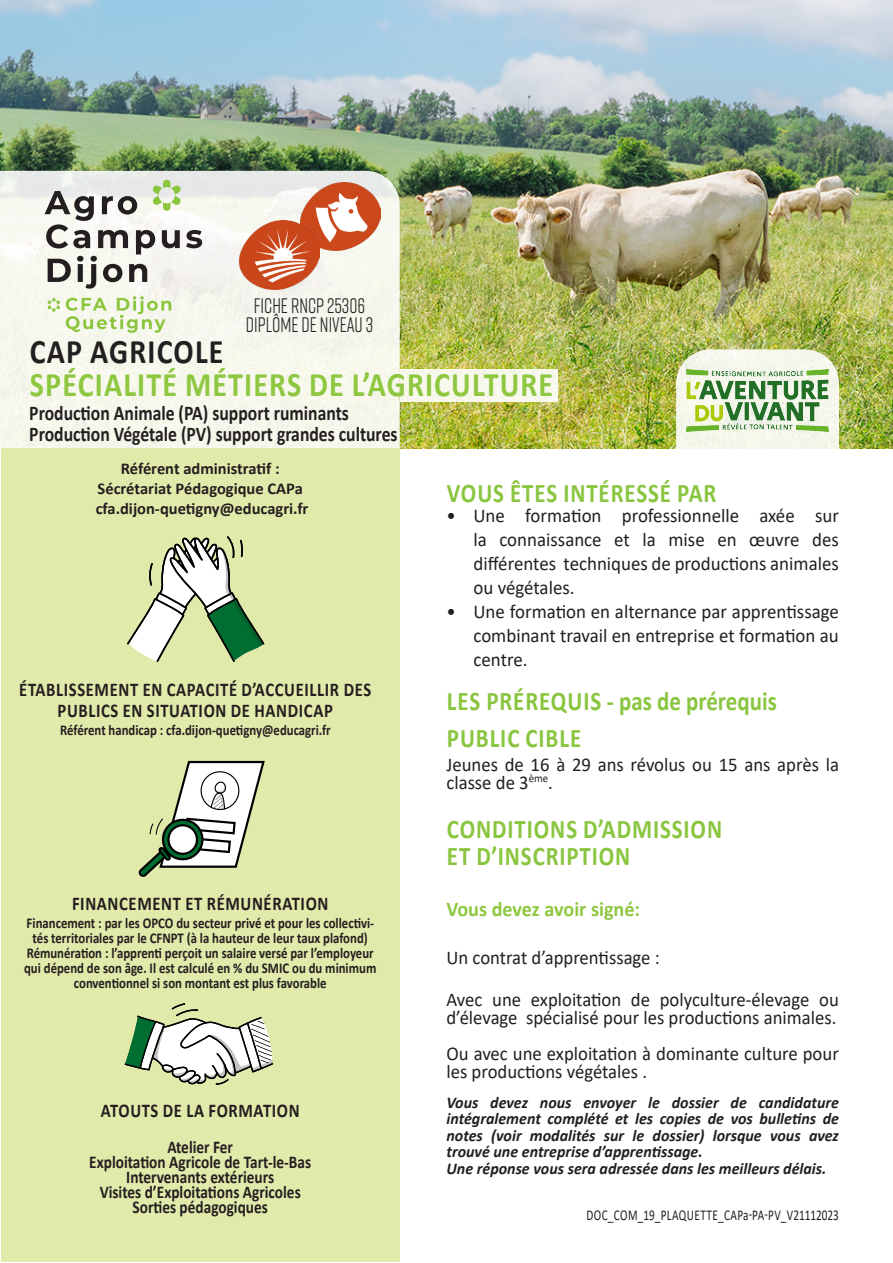
<style>
.page{position:relative;width:893px;height:1263px;background:#fff}
.page>*{position:absolute;margin:0;border:0;box-sizing:border-box;transform-origin:0 0}
.t1{font:700 34.5px "Calibri";letter-spacing:.04em;color:#8ec740;scale:.87 1}
.t2{font:700 34.5px "Calibri";letter-spacing:.04em;color:#231f20;scale:.87 1}
.t3{font:700 27px "Calibri";letter-spacing:.04em;color:#8ac53f;scale:.85 1}
.t4{font:700 27px "Calibri";color:#8ac53f;scale:.85 1}
.t5{font:700 21px "Calibri";color:#231f20;scale:.84 1}
.t6{font:21px "Rift";color:#231f20;scale:.88 1}
.t7{font:700 21px "Calibri";color:#8ec740;scale:.96 1}
.t8{font:19.5px/18px "Calibri";color:#231f20;scale:.96 1}
.t9{font:19.5px/24px "Calibri";color:#231f20;text-align:justify}
.t10{font:700 19.5px/21px "Calibri";letter-spacing:.04em;color:#231f20;text-align:center;scale:.85 1}
.t11{font:700 18px "Calibri";color:#231f20;scale:.85 1}
.t12{font:italic 700 16.5px/16.5px "Calibri";color:#231f20;text-align:justify}
.t13{font:700 16.5px "Calibri";color:#231f20}
.t14{font:700 15px/15px "Calibri";color:#231f20;text-align:center;scale:.85 1}
.t15{font:15px "Calibri";letter-spacing:.03em;color:#231f20;scale:.75 1}
</style>
<div class="page">
<img style="left:1px;top:0;width:892px;height:449px">
<svg style="left:0;top:171px;width:400px;height:278px;fill:#f6f7ec"></svg>
<div style="left:1px;top:449px;width:399px;height:813px;background:#e1eaaa"></div>
<svg style="left:66px;top:296px;width:105px;height:37px"></svg>
<svg style="left:47px;top:298px;width:13px;height:14px"></svg>
<svg style="left:45px;top:180px;width:157px;height:109px"></svg>
<img style="left:301px;top:183px;width:80px;height:68px">
<svg style="left:676px;top:349px;width:163px;height:142px"></svg>
<img style="left:239px;top:221px;width:80px;height:68px">
<img style="left:686px;top:370px;width:143px;height:62px">
<div style="left:400px;top:369px;width:157px;height:33px;background:#f8f8eb"></div>
<svg style="left:138px;top:760px;width:127px;height:117px"></svg>
<svg style="left:127px;top:536px;width:137px;height:126px"></svg>
<svg style="left:125px;top:1003px;width:148px;height:82px"></svg>
<p class="t6" style="left:254px;top:291px;width:128px">FICHE RNCP 25306</p>
<p class="t6" style="left:246px;top:310px;width:146px">DIPLÔME DE NIVEAU 3</p>
<p class="t2" style="left:30px;top:327px;width:224px">CAP AGRICOLE</p>
<p class="t1" style="left:30px;top:360px;width:603px">SPÉCIALITÉ MÉTIERS DE L’AGRICULTURE</p>
<p class="t5" style="left:29px;top:398px;width:382px">Production Animale (PA) support ruminants</p>
<p class="t5" style="left:29px;top:419px;width:440px">Production Végétale (PV) support grandes cultures</p>
<p class="t13" style="left:121px;top:457px;width:160px">Référent administratif :</p>
<p class="t13" style="left:98px;top:477px;width:207px">Sécrétariat Pédagogique CAPa</p>
<p class="t13" style="left:96px;top:497px;width:214px">cfa.dijon-quetigny@educagri.fr</p>
<p class="t10" style="left:19px;top:679px;width:416px">ÉTABLISSEMENT EN CAPACITÉ D’ACCUEILLIR DES<br>PUBLICS EN SITUATION DE HANDICAP</p>
<p class="t14" style="left:60px;top:722px;width:320px">Référent handicap : cfa.dijon-quetigny@educagri.fr</p>
<p class="t10" style="left:72px;top:892px;width:303px">FINANCEMENT ET RÉMUNÉRATION</p>
<p class="t14" style="left:27px;top:915px;width:411px">Financement : par les OPCO du secteur privé et pour les collectivi&shy;tés territoriales par le CFNPT (à la hauteur de leur taux plafond)</p>
<p class="t14" style="left:24px;top:945px;width:416px">Rémunération : l’apprenti perçoit un salaire versé par l’employeur qui dépend de son âge. Il est calculé en % du SMIC ou du minimum conventionnel si son montant est plus favorable</p>
<p class="t10" style="left:101px;top:1100px;width:236px">ATOUTS DE LA FORMATION</p>
<p class="t11" style="left:167px;top:1134px;width:79px">Atelier Fer</p>
<p class="t11" style="left:89px;top:1149px;width:263px">Exploitation Agricole de Tart-le-Bas</p>
<p class="t11" style="left:126px;top:1164px;width:175px">Intervenants extérieurs</p>
<p class="t11" style="left:100px;top:1179px;width:238px">Visites d’Exploitations Agricoles</p>
<p class="t11" style="left:133px;top:1194px;width:161px">Sorties pédagogiques</p>
<p class="t3" style="left:447px;top:474px;width:319px">VOUS ÊTES INTÉRESSÉ PAR</p>
<p class="t9" style="left:473px;top:503px;width:367px;text-indent:-27px">• Une formation professionnelle axée sur la connaissance et la mise en œuvre des différentes techniques de productions animales ou végétales.</p>
<p class="t9" style="left:473px;top:599px;width:367px;text-indent:-27px">• Une formation en alternance par apprentissage combinant travail en entreprise et formation au centre.</p>
<p class="t4" style="left:447px;top:681px;width:390px">LES PRÉREQUIS - pas de prérequis</p>
<p class="t3" style="left:447px;top:719px;width:159px">PUBLIC CIBLE</p>
<p class="t8" style="left:446px;top:755px;width:410px">Jeunes de 16 à 29 ans révolus ou 15 ans après la classe de 3<sup>ème</sup>.</p>
<p class="t3" style="left:447px;top:809px;width:325px">CONDITIONS D’ADMISSION</p>
<p class="t3" style="left:447px;top:836px;width:217px">ET D’INSCRIPTION</p>
<p class="t7" style="left:446px;top:894px;width:203px">Vous devez avoir signé:</p>
<p class="t8" style="left:446px;top:948px;width:224px">Un contrat d’apprentissage :</p>
<p class="t8" style="left:446px;top:990px;width:410px">Avec une exploitation de polyculture-élevage ou d’élevage spécialisé pour les productions animales.</p>
<p class="t8" style="left:446px;top:1044px;width:410px">Ou avec une exploitation à dominante culture pour les productions végétales .</p>
<p class="t12" style="left:446px;top:1093px;width:394px">Vous devez nous envoyer le dossier de candidature intégralement complété et les copies de vos bulletins de notes (voir modalités sur le dossier) lorsque vous avez trouvé une entreprise d’apprentissage.</p>
<p class="t12" style="left:446px;top:1159px;width:381px">Une réponse vous sera adressée dans les meilleurs délais.</p>
<p class="t15" style="left:586px;top:1205px;width:338px">DOC_COM_19_PLAQUETTE_CAPa-PA-PV_V21112023</p>
</div>
